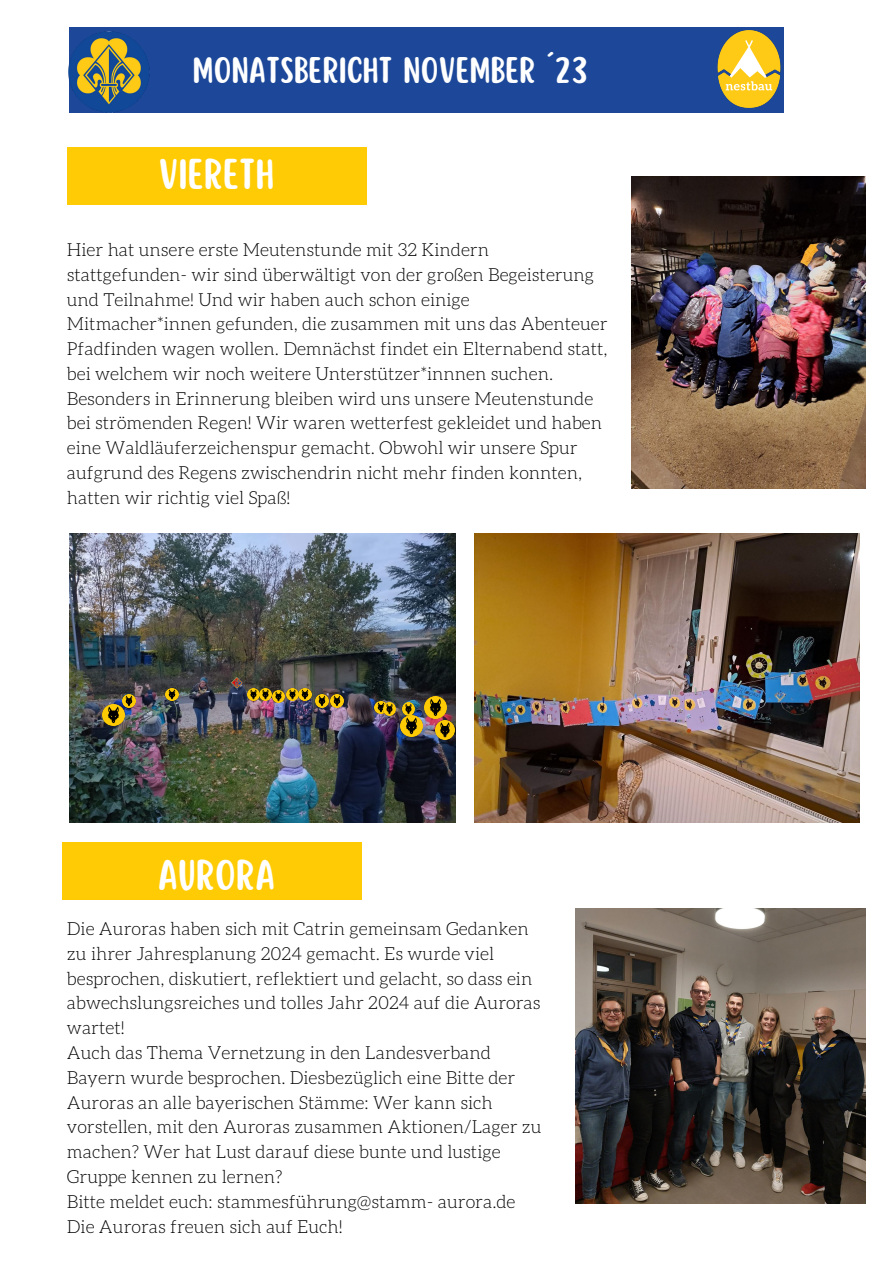
<style>
.page{position:relative;width:893px;height:1264px;background:#fff}
.page>*{position:absolute;margin:0;border:0;box-sizing:border-box;transform-origin:0 0}
.t1{font:37.8px "Scripter";letter-spacing:.01em;color:#fff}
.t2{font:32.4px "Scripter";letter-spacing:.01em;color:#fff}
.t3{font:300 18px/24.8px "Aleo";color:#000}
</style>
<div class="page">
<div style="left:70px;top:28px;width:713px;height:85px;background:#1d4899"></div>
<img style="left:69px;top:32px;width:80px;height:81px">
<img style="left:713px;top:27px;width:71px;height:85px">
<div style="left:67px;top:147px;width:299px;height:58px;background:#ffcb04"></div>
<img style="left:474px;top:533px;width:385px;height:289px">
<img style="left:70px;top:533px;width:385px;height:289px">
<div style="left:62px;top:842px;width:299px;height:57px;background:#ffcb04"></div>
<img style="left:575px;top:908px;width:290px;height:294px">
<img style="left:631px;top:176px;width:234px;height:313px">
<svg style="left:374px;top:701px;width:22px;height:14px"></svg>
<svg style="left:402px;top:702px;width:12px;height:13px"></svg>
<img style="left:424px;top:696px;width:23px;height:23px">
<img style="left:435px;top:720px;width:19px;height:19px">
<img style="left:401px;top:715px;width:21px;height:21px">
<svg style="left:123px;top:695px;width:12px;height:12px"></svg>
<svg style="left:166px;top:688px;width:12px;height:13px"></svg>
<img style="left:103px;top:704px;width:21px;height:21px">
<img style="left:231px;top:676px;width:112px;height:31px">
<p class="t2" style="left:193px;top:54px;width:395px">MONATSBERICHT NOVEMBER ´23</p>
<p class="t1" style="left:159px;top:155px;width:117px">VIERETH</p>
<p class="t3" style="left:67px;top:237px;width:542px">Hier hat unsere erste Meutenstunde mit 32 Kindern stattgefunden- wir sind überwältigt von der großen Begeisterung und Teilnahme! Und wir haben auch schon einige Mitmacher*innen gefunden, die zusammen mit uns das Abenteuer Pfadfinden wagen wollen. Demnächst findet ein Elternabend statt, bei welchem wir noch weitere Unterstützer*innnen suchen.</p>
<p class="t3" style="left:67px;top:385px;width:536px">Besonders in Erinnerung bleiben wird uns unsere Meutenstunde bei strömenden Regen! Wir waren wetterfest gekleidet und haben eine Waldläuferzeichenspur gemacht. Obwohl wir unsere Spur aufgrund des Regens zwischendrin nicht mehr finden konnten, hatten wir richtig viel Spaß!</p>
<p class="t1" style="left:158px;top:855px;width:119px">AURORA</p>
<p class="t3" style="left:67px;top:915px;width:475px">Die Auroras haben sich mit Catrin gemeinsam Gedanken zu ihrer Jahresplanung 2024 gemacht. Es wurde viel besprochen, diskutiert, reflektiert und gelacht, so dass ein abwechslungsreiches und tolles Jahr 2024 auf die Auroras wartet!</p>
<p class="t3" style="left:67px;top:1039px;width:476px">Auch das Thema Vernetzung in den Landesverband Bayern wurde besprochen. Diesbezüglich eine Bitte der Auroras an alle bayerischen Stämme: Wer kann sich vorstellen, mit den Auroras zusammen Aktionen/Lager zu machen? Wer hat Lust darauf diese bunte und lustige Gruppe kennen zu lernen?</p>
<p class="t3" style="left:67px;top:1188px;width:450px">Bitte meldet euch: stammesführung@stamm- aurora.de</p>
<p class="t3" style="left:67px;top:1213px;width:277px">Die Auroras freuen sich auf Euch!</p>
</div>
